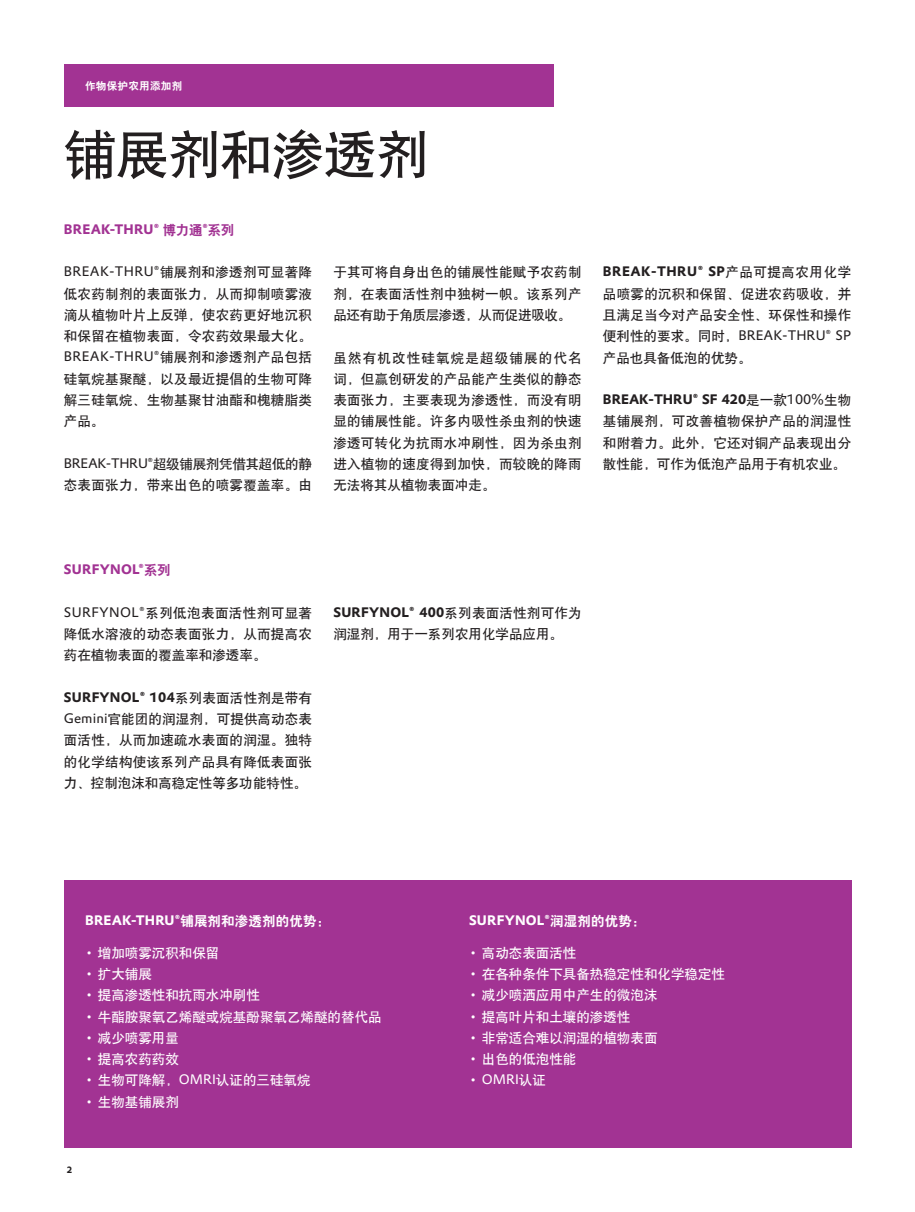
<style>
.page{position:relative;width:915px;height:1212px;background:#fff}
.page>*{position:absolute;margin:0;border:0;box-sizing:border-box;transform-origin:0 0}
.t1{font:52.5px "H Yb 1 gj";letter-spacing:-.01em;color:#231f20}
.t2{font:13.5px/21.3px "H Yb 1 gj";letter-spacing:.02em;color:#231f20;text-align:justify}
.t3{font:13.5px "H Yb 1 gj";color:#fff}
.t4{font:700 13.5px "Evonik Prokyon";letter-spacing:.015em;color:#231f20}
.t5{font:13.5px "Evonik Prokyon";letter-spacing:.025em;color:#231f20}
.t6{font:700 13.5px "Evonik Prokyon";letter-spacing:.01em;color:#fff}
.t7{font:13.5px "H Yb 1 gj";color:#231f20}
.t8{font:700 13.5px "Evonik Prokyon";letter-spacing:.015em;color:#a23393}
.t9{font:13.5px "Evonik Prokyon";letter-spacing:.005em;color:#231f20}
.t10{font:700 13.5px "Evonik Prokyon";letter-spacing:.035em;color:#231f20}
.t11{font:13.5px "Evonik Prokyon";color:#fff}
.t12{font:10.5px "H Yb 2 gj";letter-spacing:.03em;color:#fff}
.t13{font:700 9px "Evonik Prokyon";color:#231f20}
.s1{font-family:"H Yb 2 gj";font-weight:400}
.s2{font-family:"H Yb 1 gj"}
.s3{font-family:"Evonik Prokyon"}
.s4{font-family:"H Yb 1 gj";font-weight:400}
.s5{font-weight:400}
</style>
<div class="page">
<div style="left:64px;top:880px;width:786px;height:268px;background:#a23393"></div>
<div style="left:64px;top:64px;width:489px;height:43px;background:#a23393"></div>
<p class="t12" style="left:85px;top:81px;width:99px">作物保护农用添加剂</p>
<h1 class="t1" style="left:64px;top:128px;width:366px">铺展剂和渗透剂</h1>
<p class="t8" style="left:64px;top:218px;width:172px">BREAK-THRU® <span class="s1">博力通</span>®<span class="s1">系列</span></p>
<p class="t5" style="left:64px;top:261px;width:250px">BREAK-THRU®<span class="s2">铺展剂和渗透剂可显著降</span></p>
<p class="t2" style="left:64px;top:283px;width:250px">低农药制剂的表面张力，从而抑制喷雾液滴从植物叶片上反弹，使农药更好地沉积和保留在植物表面，令农药效果最大化。</p>
<p class="t5" style="left:64px;top:346px;width:250px">BREAK-THRU®<span class="s2">铺展剂和渗透剂产品包括</span></p>
<p class="t2" style="left:64px;top:368px;width:250px">硅氧烷基聚醚，以及最近提倡的生物可降解三硅氧烷、生物基聚甘油酯和槐糖脂类产品。</p>
<p class="t2" style="left:64px;top:453px;width:250px"><span class="s3">BREAK-THRU®</span>超级铺展剂凭借其超低的静态表面张力，带来出色的喷雾覆盖率。由</p>
<p class="t2" style="left:333px;top:262px;width:250px">于其可将自身出色的铺展性能赋予农药制剂，在表面活性剂中独树一帜。该系列产品还有助于角质层渗透，从而促进吸收。</p>
<p class="t2" style="left:333px;top:347px;width:250px">虽然有机改性硅氧烷是超级铺展的代名词，但赢创研发的产品能产生类似的静态表面张力，主要表现为渗透性，而没有明显的铺展性能。许多内吸性杀虫剂的快速渗透可转化为抗雨水冲刷性，因为杀虫剂进入植物的速度得到加快，而较晚的降雨无法将其从植物表面冲走。</p>
<p class="t10" style="left:602px;top:261px;width:250px">BREAK-THRU® SP<span class="s4">产品可提高农用化学</span></p>
<p class="t2" style="left:602px;top:283px;width:250px">品喷雾的沉积和保留、促进农药吸收，并且满足当今对产品安全性、环保性和操作</p>
<p class="t9" style="left:602px;top:325px;width:250px"><span class="s2">便利性的要求。同时，</span>BREAK-THRU® SP</p>
<p class="t7" style="left:602px;top:351px;width:150px">产品也具备低泡的优势。</p>
<p class="t4" style="left:602px;top:388px;width:250px">BREAK-THRU® SF 420<span class="s4">是一款</span><span class="s5">100%</span><span class="s4">生物</span></p>
<p class="t2" style="left:602px;top:411px;width:250px">基铺展剂，可改善植物保护产品的润湿性和附着力。此外，它还对铜产品表现出分散性能，可作为低泡产品用于有机农业。</p>
<p class="t8" style="left:64px;top:558px;width:108px">SURFYNOL®<span class="s1">系列</span></p>
<p class="t2" style="left:64px;top:602px;width:250px"><span class="s3">SURFYNOL®</span>系列低泡表面活性剂可显著降低水溶液的动态表面张力，从而提高农药在植物表面的覆盖率和渗透率。</p>
<p class="t4" style="left:64px;top:686px;width:250px">SURFYNOL® 104<span class="s4">系列表面活性剂是带有</span></p>
<p class="t2" style="left:64px;top:708px;width:250px"><span class="s3">Gemini</span>官能团的润湿剂，可提供高动态表面活性，从而加速疏水表面的润湿。独特的化学结构使该系列产品具有降低表面张力、控制泡沫和高稳定性等多功能特性。</p>
<p class="t4" style="left:333px;top:601px;width:250px">SURFYNOL® 400<span class="s4">系列表面活性剂可作为</span></p>
<p class="t7" style="left:333px;top:627px;width:231px">润湿剂，用于一系列农用化学品应用。</p>
<p class="t6" style="left:85px;top:909px;width:247px">BREAK-THRU®<span class="s1">铺展剂和渗透剂的优势：</span></p>
<p class="t6" style="left:469px;top:909px;width:178px">SURFYNOL®<span class="s1">润湿剂的优势：</span></p>
<p class="t3" style="left:85px;top:946px;width:136px"><span class="s3">•</span> 增加喷雾沉积和保留</p>
<p class="t3" style="left:85px;top:967px;width:68px"><span class="s3">•</span> 扩大铺展</p>
<p class="t3" style="left:85px;top:988px;width:176px"><span class="s3">•</span> 提高渗透性和抗雨水冲刷性</p>
<p class="t3" style="left:85px;top:1010px;width:298px"><span class="s3">•</span> 牛酯胺聚氧乙烯醚或烷基酚聚氧乙烯醚的替代品</p>
<p class="t3" style="left:85px;top:1031px;width:95px"><span class="s3">•</span> 减少喷雾用量</p>
<p class="t3" style="left:85px;top:1052px;width:95px"><span class="s3">•</span> 提高农药药效</p>
<p class="t3" style="left:85px;top:1073px;width:227px"><span class="s3">•</span> 生物可降解，<span class="s3">OMRI</span>认证的三硅氧烷</p>
<p class="t3" style="left:85px;top:1095px;width:95px"><span class="s3">•</span> 生物基铺展剂</p>
<p class="t13" style="left:67px;top:1162px;width:7px">2</p>
<p class="t3" style="left:469px;top:946px;width:109px"><span class="s3">•</span> 高动态表面活性</p>
<p class="t3" style="left:469px;top:967px;width:257px"><span class="s3">•</span> 在各种条件下具备热稳定性和化学稳定性</p>
<p class="t3" style="left:469px;top:988px;width:190px"><span class="s3">•</span> 减少喷洒应用中产生的微泡沫</p>
<p class="t3" style="left:469px;top:1010px;width:163px"><span class="s3">•</span> 提高叶片和土壤的渗透性</p>
<p class="t3" style="left:469px;top:1031px;width:190px"><span class="s3">•</span> 非常适合难以润湿的植物表面</p>
<p class="t3" style="left:469px;top:1052px;width:109px"><span class="s3">•</span> 出色的低泡性能</p>
<p class="t11" style="left:469px;top:1069px;width:78px">• OMRI<span class="s2">认证</span></p>
</div>
